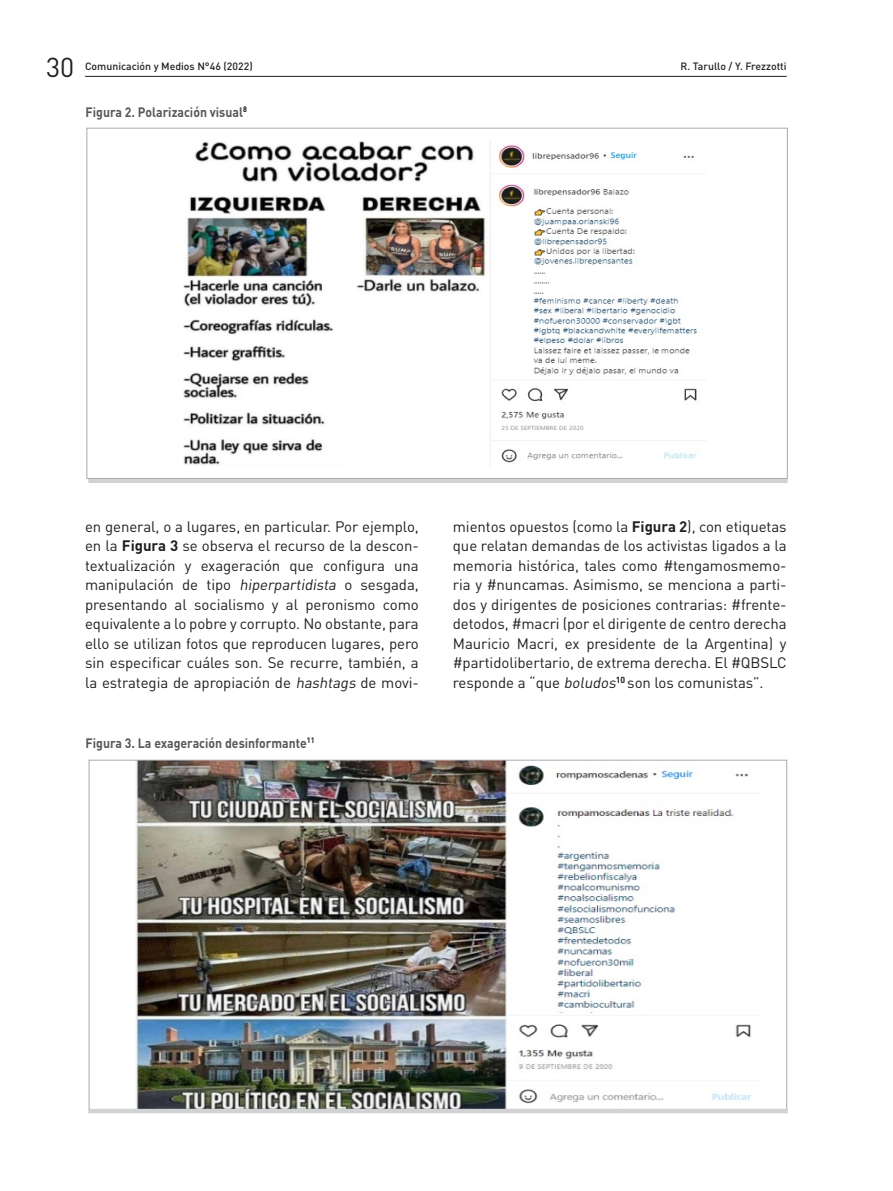
<style>
.page{position:relative;width:893px;height:1191px;background:#fff}
.page>*{position:absolute;margin:0;border:0;box-sizing:border-box;transform-origin:0 0}
.t1{font:27px "DIN Pro";color:#231f20}
.NOTAS{font:15px/19.5px "DIN Pro";letter-spacing:-.005em;color:#231f20;text-align:justify}
.TITULO_CUADRO{font:700 13.5px "DIN Pro";color:#57585a;scale:.91 1}
.t2{font:500 10.5px "DIN Pro";color:#231f20}
.s1{font-weight:700}
.s2{font-style:italic}
</style>
<div class="page">
<hr style="left:85px;top:76px;width:702px;height:1px;background:#231f20">
<img style="left:135px;top:762px;width:617px;height:346px">
<div style="left:88px;top:478px;width:700px;height:5px;background:#d1d2d4"></div>
<img style="left:184px;top:140px;width:522px;height:326px">
<div style="left:88px;top:1108px;width:700px;height:5px;background:#d1d2d4"></div>
<h1 class="t1" style="left:46px;top:48px;width:30px">30</h1>
<p class="t2" style="left:85px;top:57px;width:169px">Comunicación y Medios N°46 (2022)</p>
<p class="t2" style="left:680px;top:57px;width:108px">R. Tarullo / Y. Frezzotti</p>
<p class="TITULO_CUADRO" style="left:86px;top:100px;width:179px">Figura 2. Polarización visual<sup>8</sup></p>
<p class="NOTAS" style="left:85px;top:516px;width:335px">en general, o a lugares, en particular. Por ejemplo, en la <span class="s1">Figura 3</span> se observa el recurso de la descon&shy;textualización y exageración que configura una manipulación de tipo <span class="s2">hiperpartidista</span> o sesgada, presentando al socialismo y al peronismo como equivalente a lo pobre y corrupto. No obstante, para ello se utilizan fotos que reproducen lugares, pero sin especificar cuáles son. Se recurre, también, a la estrategia de apropiación de <span class="s2">hashtags</span> de movi-</p>
<p class="TITULO_CUADRO" style="left:86px;top:731px;width:253px">Figura 3. La exageración desinformante<sup>11</sup></p>
<p class="NOTAS" style="left:453px;top:516px;width:335px">mientos opuestos (como la <span class="s1">Figura 2</span>), con etiquetas que relatan demandas de los activistas ligados a la memoria histórica, tales como #tengamosmemo&shy;ria y #nuncamas. Asimismo, se menciona a parti&shy;dos y dirigentes de posiciones contrarias: #frente&shy;detodos, #macri (por el dirigente de centro derecha Mauricio Macri, ex presidente de la Argentina) y #partidolibertario, de extrema derecha. El #QBSLC responde a “que <span class="s2">boludos</span><sup>10</sup> son los comunistas”.</p>
</div>
